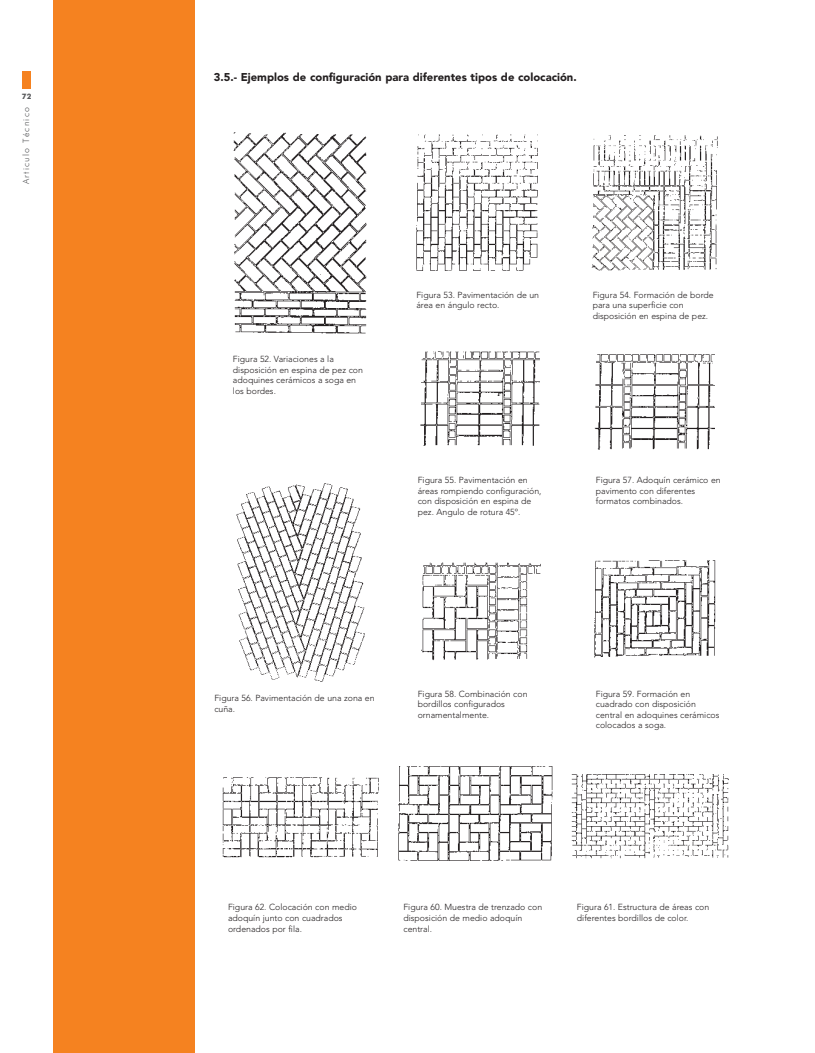
<style>
.page{position:relative;width:815px;height:1053px;background:#fff}
.page>*{position:absolute;margin:0;border:0;box-sizing:border-box;transform-origin:0 0}
.t1{font:900 11.25px "Avenir";color:#231f20}
.t2{font:300 8.75px/10.5px "Avenir";color:#231f20}
.t3{font:300 8.75px "Futura BT";letter-spacing:.14em;color:#57585a}
.t4{font:700 7.5px "Futura BT";color:#57585a}
</style>
<div class="page">
<div style="left:22px;top:71px;width:9px;height:18px;background:#f58220"></div>
<div style="left:53px;top:0;width:142px;height:1052px;background:#f58220"></div>
<img style="left:233px;top:132px;width:134px;height:202px">
<img style="left:416px;top:134px;width:122px;height:137px">
<img style="left:591px;top:135px;width:127px;height:136px">
<img style="left:236px;top:483px;width:129px;height:199px">
<img style="left:420px;top:351px;width:120px;height:95px">
<img style="left:594px;top:354px;width:121px;height:96px">
<img style="left:421px;top:562px;width:120px;height:99px">
<img style="left:594px;top:560px;width:122px;height:98px">
<img style="left:398px;top:766px;width:155px;height:95px">
<img style="left:571px;top:774px;width:158px;height:85px">
<img style="left:222px;top:777px;width:157px;height:81px">
<p class="t4" style="left:22px;top:94px;width:11px">72</p>
<p class="t3" style="left:22px;top:184px;width:78px;rotate:-90deg">Articulo Técnico</p>
<p class="t1" style="left:214px;top:72px;width:364px">3.5.- Ejemplos de configuración para diferentes tipos de colocación.</p>
<p class="t2" style="left:233px;top:354px;width:132px">Figura 52. Variaciones a la disposición en espina de pez con adoquines cerámicos a soga en los bordes.</p>
<p class="t2" style="left:416px;top:290px;width:124px">Figura 53. Pavimentación de un área en ángulo recto.</p>
<p class="t2" style="left:593px;top:290px;width:123px">Figura 54. Formación de borde para una superficie con disposición en espina de pez.</p>
<p class="t2" style="left:418px;top:475px;width:125px">Figura 55. Pavimentación en áreas rompiendo configuración, con disposición en espina de pez. Angulo de rotura 45º.</p>
<p class="t2" style="left:596px;top:475px;width:126px">Figura 57. Adoquín cerámico en pavimento con diferentes formatos combinados.</p>
<p class="t2" style="left:214px;top:693px;width:162px">Figura 56. Pavimentación de una zona en cuña.</p>
<p class="t2" style="left:418px;top:689px;width:111px">Figura 58. Combinación con bordillos configurados ornamentalmente.</p>
<p class="t2" style="left:596px;top:689px;width:125px">Figura 59. Formación en cuadrado con disposición central en adoquines cerámicos colocados a soga.</p>
<p class="t2" style="left:228px;top:902px;width:131px">Figura 62. Colocación con medio adoquín junto con cuadrados ordenados por fila.</p>
<p class="t2" style="left:403px;top:902px;width:140px">Figura 60. Muestra de trenzado con disposición de medio adoquín central.</p>
<p class="t2" style="left:577px;top:902px;width:134px">Figura 61. Estructura de áreas con diferentes bordillos de color.</p>
</div>
